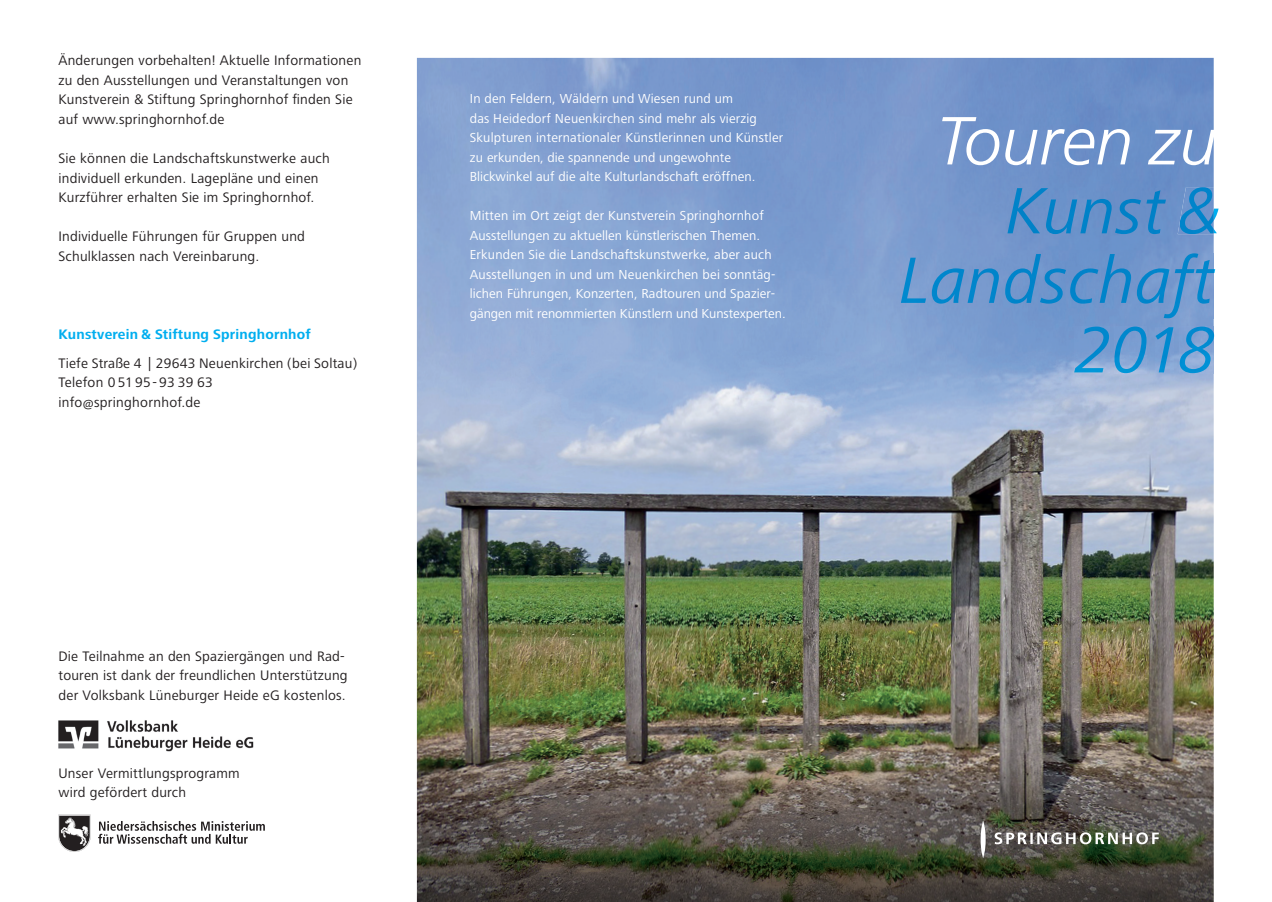
<style>
.page{position:relative;width:1272px;height:902px;background:#fff}
.page>*{position:absolute;margin:0;border:0;box-sizing:border-box;transform-origin:0 0}
.t1{font:italic 300 67.65px "Frutiger LT Std";color:#fff}
.t2{font:14.25px/19.5px "Frutiger Next Beta";letter-spacing:.015em;color:#231f20}
.t3{font:14.25px/19.5px "Frutiger Next LT";letter-spacing:.015em;color:#231f20}
.t4{font:700 14.25px "Frutiger Next Beta";letter-spacing:.015em;color:#00aeef}
.t5{font:13.5px/19.5px "Frutiger Next LT";letter-spacing:.01em;color:#fff}
</style>
<div class="page">
<img style="left:417px;top:58px;width:796px;height:843px">
<svg style="left:980px;top:820px;width:5px;height:38px"></svg>
<svg style="left:994px;top:832px;width:164px;height:12px"></svg>
<svg style="left:58px;top:814px;width:33px;height:37px"></svg>
<svg style="left:98px;top:821px;width:167px;height:22px"></svg>
<img style="left:1007px;top:188px;width:158px;height:46px">
<img style="left:1177px;top:187px;width:36px;height:47px">
<img style="left:900px;top:253px;width:313px;height:65px">
<img style="left:1074px;top:326px;width:34px;height:46px">
<img style="left:1114px;top:326px;width:32px;height:47px">
<img style="left:1155px;top:327px;width:18px;height:45px">
<img style="left:1179px;top:326px;width:34px;height:47px">
<img style="left:58px;top:720px;width:196px;height:31px">
<p class="t2" style="left:58px;top:51px;width:304px">Änderungen vorbehalten! Aktuelle Informationen zu den Ausstellungen und Veranstaltungen von Kunstverein &amp; Stiftung Springhornhof finden Sie auf www.springhornhof.de</p>
<p class="t2" style="left:58px;top:148px;width:273px">Sie können die Landschaftskunstwerke auch individuell erkunden. Lagepläne und einen<br>Kurzführer erhalten Sie im Springhornhof.</p>
<p class="t2" style="left:58px;top:226px;width:248px">Individuelle Führungen für Gruppen und<br>Schulklassen nach Vereinbarung.</p>
<p class="t4" style="left:58px;top:326px;width:254px">Kunstverein &amp; Stiftung Springhornhof</p>
<p class="t2" style="left:58px;top:353px;width:300px">Tiefe Straße 4 | 29643 Neuenkirchen (bei Soltau)<br>Telefon 0 51 95 - 93 39 63 info@springhornhof.de</p>
<p class="t2" style="left:58px;top:646px;width:291px">Die Teilnahme an den Spaziergängen und Rad&shy;touren ist dank der freundlichen Unterstützung der Volksbank Lüneburger Heide eG kostenlos.</p>
<p class="t3" style="left:58px;top:763px;width:183px">Unser Vermittlungsprogramm wird gefördert durch</p>
<p class="t5" style="left:470px;top:89px;width:315px">In den Feldern, Wäldern und Wiesen rund um<br>das Heidedorf Neuenkirchen sind mehr als vierzig Skulpturen internationaler Künstlerinnen und Künstler zu erkunden, die spannende und unge wohnte Blickwinkel auf die alte Kulturlandschaft eröffnen.</p>
<p class="t5" style="left:470px;top:206px;width:317px">Mitten im Ort zeigt der Kunstverein Springhornhof Ausstellungen zu aktuellen künst lerischen Themen.<br>Erkunden Sie die Landschaftskunstwerke, aber auch Ausstellungen in und um Neuenkirchen bei sonntäg - lichen Führungen, Konzerten, Radtouren und Spazier&shy;gängen mit renommierten Künstlern und Kunstexperten.</p>
<h1 class="t1" style="left:936px;top:102px;width:282px">Touren zu</h1>
</div>
